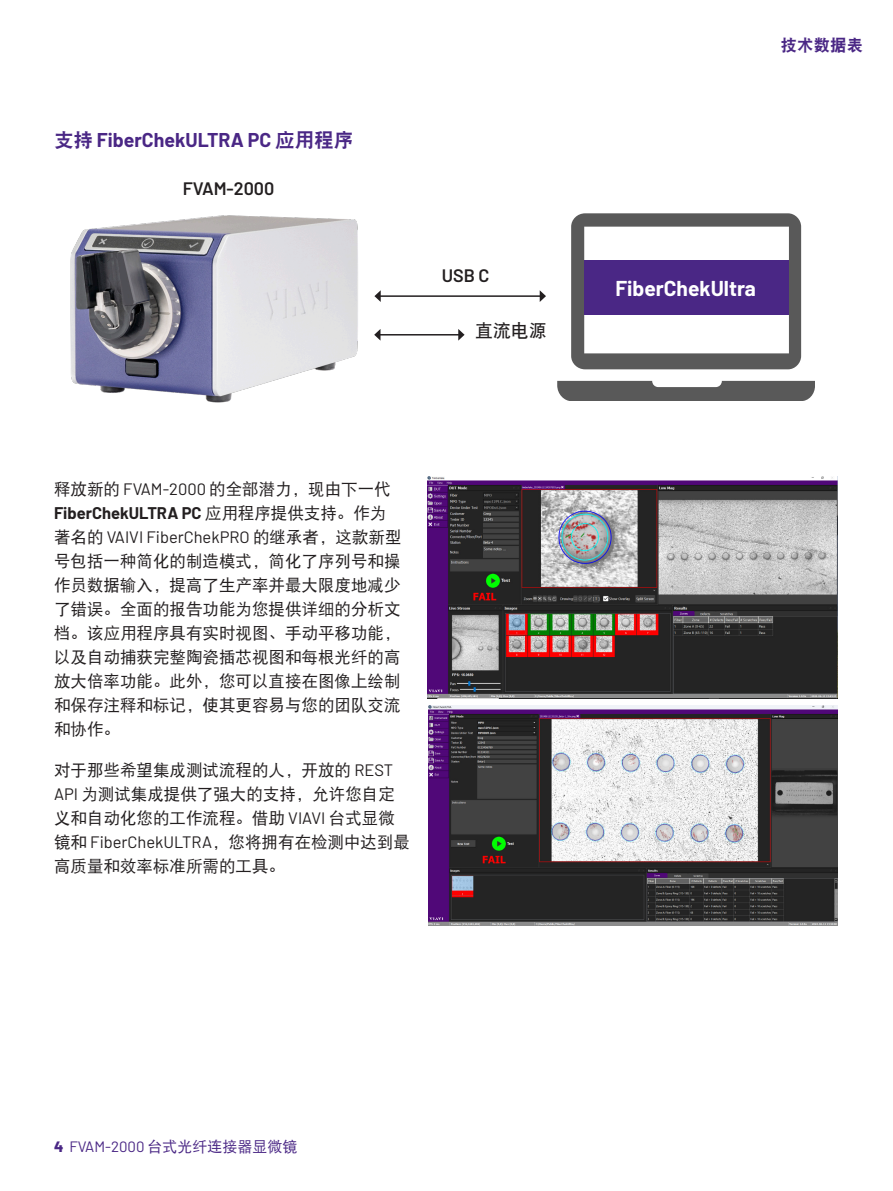
<style>
.page{position:relative;width:893px;height:1191px;background:#fff}
.page>*{position:absolute;margin:0;border:0;box-sizing:border-box;transform-origin:0 0}
.t1{font:700 21px "Barlow";color:#fff}
.B-H1_Heading_Purple_13_16{font:700 19.5px "Barlow";color:#4a2785}
.t2{font:600 18px "Barlow";color:#231f20}
.t3{font:18px "DFP Hei W7";color:#231f20}
.Body_Copy{font:16.5px/24px "DFP Hei W5";color:#231f20}
.t4{font:16.5px "DFP Hei W9";color:#4a2785}
.t5{font:15px "DFP Hei W5";color:#4a2785}
.s1{font-family:"DFP Hei W9";font-weight:400}
.s2{font-family:"Barlow"}
.s3{font-family:"Barlow";font-weight:700}
.s4{font-family:"Barlow";font-weight:800}
</style>
<div class="page">
<svg style="left:557px;top:213px;width:258px;height:188px"></svg>
<div style="left:584px;top:261px;width:204px;height:54px;background:#4a2785"></div>
<img style="left:70px;top:215px;width:288px;height:188px">
<hr style="left:380px;top:295px;width:160px;height:2px;background:#231f20">
<svg style="left:374px;top:290px;width:7px;height:12px"></svg>
<svg style="left:540px;top:290px;width:6px;height:12px"></svg>
<hr style="left:380px;top:334px;width:79px;height:1px;background:#231f20">
<svg style="left:374px;top:329px;width:6px;height:11px"></svg>
<svg style="left:458px;top:329px;width:7px;height:12px"></svg>
<img style="left:428px;top:476px;width:409px;height:222px">
<img style="left:428px;top:705px;width:410px;height:220px">
<p class="B-H1_Heading_Purple_13_16" style="left:54px;top:125px;width:301px"><span class="s1">支持</span> FiberChekULTRA PC <span class="s1">应用程序</span></p>
<p class="t2" style="left:183px;top:176px;width:93px">FVAM-2000</p>
<p class="t2" style="left:442px;top:263px;width:49px">USB C</p>
<p class="t3" style="left:475px;top:322px;width:73px">直流电源</p>
<p class="Body_Copy" style="left:54px;top:477px;width:349px">释放新的 <span class="s2">FVAM-2000</span> 的全部潜力，现由下一代<br><span class="s3">FiberChekULTRA PC</span> 应用程序提供支持。作为著名的 <span class="s2">VAIVI FiberChekPRO</span> 的继承者，这款新型号包括一种简化的制造模式，简化了序列号和操作员数据输入，提高了生产率并最大限度地减少了错误。全面的报告功能为您提供详细的分析文档。该应用程序具有实时视图、手动平移功能，以及自动捕获完整陶瓷插芯视图和每根光纤的高放大倍率功能。此外，您可以直接在图像上绘制和保存注释和标记，使其更容易与您的团队交流和协作。</p>
<p class="Body_Copy" style="left:54px;top:758px;width:358px">对于那些希望集成测试流程的人，开放的 <span class="s2">REST<br>API</span> 为测试集成提供了强大的支持，允许您自定义和自动化您的工作流程。借助 <span class="s2">VIAVI</span> 台式显微镜和 <span class="s2">FiberChekULTRA</span>，您将拥有在检测中达到最高质量和效率标准所需的工具。</p>
<p class="t4" style="left:781px;top:36px;width:84px">技术数据表</p>
<p class="t1" style="left:615px;top:273px;width:142px">FiberChekUltra</p>
<p class="t5" style="left:54px;top:1139px;width:245px"><span class="s4">4</span> <span class="s2">FVAM-2000</span> 台式光纤连接器显微镜</p>
</div>
